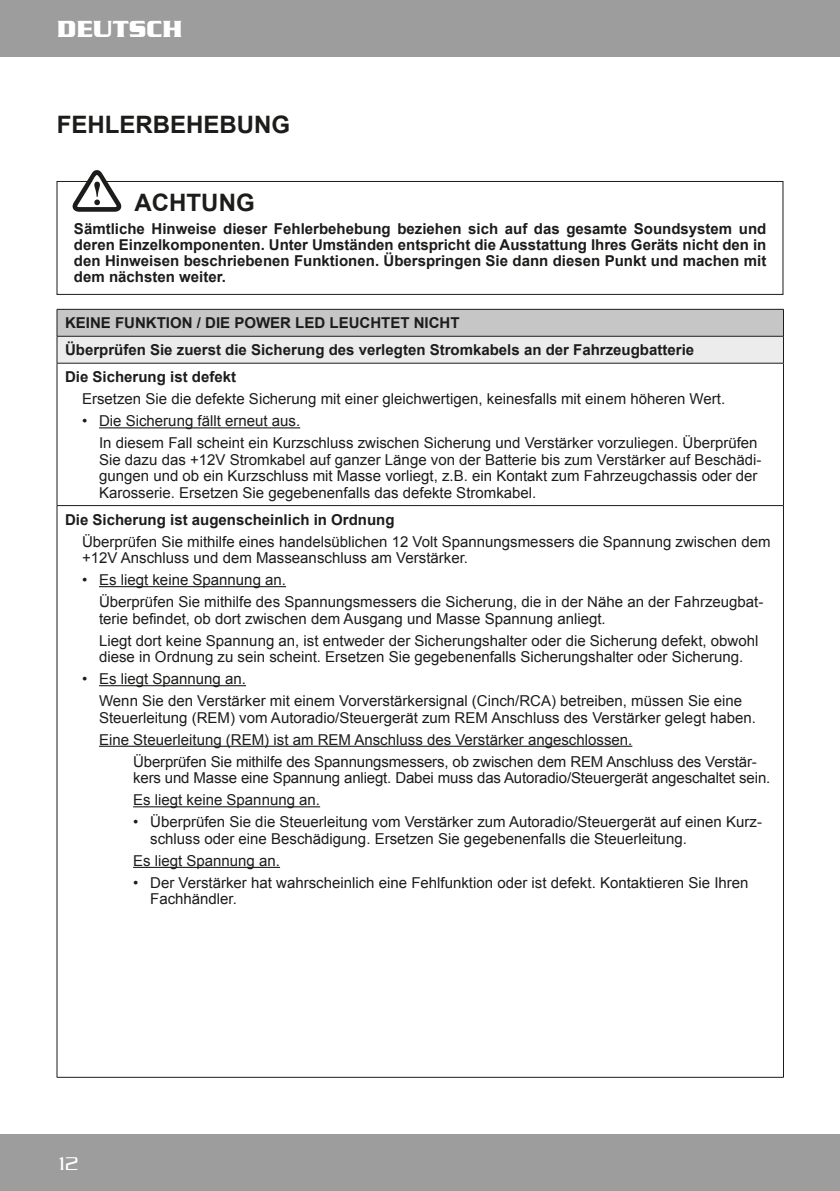
<style>
.page{position:relative;width:840px;height:1191px;background:#fff}
.page>*{position:absolute;margin:0;border:0;box-sizing:border-box;transform-origin:0 0}
.t1{font:700 24px "Arial";color:#1c1c1b}
.t2{font:700 24px "Serpentine";color:#fff}
.t3{font:300 20px "Serpentine";color:#fff}
.t4{font:15px/16.4px "Arial";color:#1c1c1b}
.t5{font:700 15px/16px "Arial";color:#1c1c1b}
</style>
<div class="page">
<div style="left:0;top:0;width:839px;height:57px;background:#9e9d9d"></div>
<div style="left:0;top:1134px;width:839px;height:57px;background:#9e9d9d"></div>
<div style="left:57px;top:309px;width:726px;height:27px;background:#c6c6c6"></div>
<div style="left:57px;top:336px;width:726px;height:27px;background:#edeced"></div>
<svg style="left:58px;top:427px;width:724px;height:650px"></svg>
<hr style="left:57px;top:506px;width:1px;height:571px;background:#1c1c1b">
<hr style="left:57px;top:309px;width:726px;height:1px;background:#1c1c1b">
<hr style="left:57px;top:363px;width:726px;height:1px;background:#1c1c1b">
<hr style="left:57px;top:505px;width:726px;height:1px;background:#1c1c1b">
<hr style="left:57px;top:1077px;width:726px;height:1px;background:#1c1c1b">
<hr style="left:57px;top:336px;width:726px;height:1px;background:#1c1c1b">
<svg style="left:57px;top:309px;width:1px;height:54px"></svg>
<hr style="left:57px;top:363px;width:1px;height:142px;background:#1c1c1b">
<hr style="left:782px;top:363px;width:1px;height:142px;background:#1c1c1b">
<hr style="left:782px;top:506px;width:1px;height:571px;background:#1c1c1b">
<hr style="left:99px;top:427px;width:201px;height:1px;background:#1c1c1b">
<hr style="left:99px;top:586px;width:187px;height:1px;background:#1c1c1b">
<hr style="left:99px;top:685px;width:147px;height:1px;background:#1c1c1b">
<hr style="left:99px;top:745px;width:533px;height:2px;background:#1c1c1b">
<hr style="left:133px;top:806px;width:187px;height:1px;background:#1c1c1b">
<hr style="left:133px;top:867px;width:147px;height:1px;background:#1c1c1b">
<div style="left:57px;top:181px;width:725px;height:114px;border:1px solid #1c1c1b"></div>
<svg style="left:71px;top:170px;width:52px;height:42px"></svg>
<h1 class="t2" style="left:57px;top:13px;width:127px">DEUTSCH</h1>
<h1 class="t1" style="left:57px;top:109px;width:235px">FEHLERBEHEBUNG</h1>
<h1 class="t1" style="left:134px;top:187px;width:121px">ACHTUNG</h1>
<p class="t5" style="left:74px;top:221px;width:693px;text-align:justify">Sämtliche Hinweise dieser Fehlerbehebung beziehen sich auf das gesamte Soundsystem und deren Einzelkomponenten. Unter Umständen entspricht die Ausstattung Ihres Geräts nicht den in den Hinweisen beschriebenen Funktionen. Überspringen Sie dann diesen Punkt und machen mit dem nächsten weiter.</p>
<p class="t5" style="left:65px;top:310px;width:630px;line-height:27px">KEINE FUNKTION / DIE POWER LED LEUCHTET NICHT<br>Überprüfen Sie zuerst die Sicherung des verlegten Stromkabels an der Fahrzeugbatterie<br>Die Sicherung ist defekt</p>
<p class="t4" style="left:82px;top:391px;width:644px">Ersetzen Sie die defekte Sicherung mit einer gleichwertigen, keinesfalls mit einem höheren Wert.</p>
<p class="t4" style="left:99px;top:410px;width:659px;line-height:22px;text-indent:-17px">• Die Sicherung fällt erneut aus.<br>In diesem Fall scheint ein Kurzschluss zwischen Sicherung und Verstärker vorzuliegen. Überprüfen</p>
<p class="t4" style="left:99px;top:451px;width:663px">Sie dazu das +12V Stromkabel auf ganzer Länge von der Batterie bis zum Verstärker auf Beschädi&shy;gungen und ob ein Kurzschluss mit Masse vorliegt, z.B. ein Kontakt zum Fahrzeugchassis oder der<br>Karosserie. Ersetzen Sie gegebenenfalls das defekte Stromkabel.</p>
<p class="t5" style="left:65px;top:512px;width:331px">Die Sicherung ist augenscheinlich in Ordnung</p>
<p class="t4" style="left:82px;top:533px;width:689px">Überprüfen Sie mithilfe eines handelsüblichen 12 Volt Spannungsmessers die Spannung zwischen dem +12V Anschluss und dem Masseanschluss am Verstärker.</p>
<p class="t4" style="left:99px;top:569px;width:665px;line-height:22px;text-indent:-17px">• Es liegt keine Spannung an.<br>Überprüfen Sie mithilfe des Spannungsmessers die Sicherung, die in der Nähe an der Fahrzeugbat-</p>
<p class="t4" style="left:99px;top:607px;width:660px;line-height:22px">terie befindet, ob dort zwischen dem Ausgang und Masse Spannung anliegt.<br>Liegt dort keine Spannung an, ist entweder der Sicherungshalter oder die Sicherung defekt, obwohl</p>
<p class="t4" style="left:99px;top:648px;width:645px">diese in Ordnung zu sein scheint. Ersetzen Sie gegebenenfalls Sicherungshalter oder Sicherung.</p>
<p class="t4" style="left:99px;top:668px;width:644px;line-height:22px;text-indent:-17px">• Es liegt Spannung an.<br>Wenn Sie den Verstärker mit einem Vorverstärkersignal (Cinch/RCA) betreiben, müssen Sie eine</p>
<p class="t4" style="left:99px;top:706px;width:658px;line-height:22px">Steuerleitung (REM) vom Autoradio/Steuergerät zum REM Anschluss des Verstärker gelegt haben.<br>Eine Steuerleitung (REM) ist am REM Anschluss des Verstärker angeschlossen.</p>
<p class="t4" style="left:133px;top:753px;width:638px">Überprüfen Sie mithilfe des Spannungsmessers, ob zwischen dem REM Anschluss des Verstär&shy;kers und Masse eine Spannung anliegt. Dabei muss das Autoradio/Steuergerät angeschaltet sein.</p>
<p class="t4" style="left:133px;top:792px;width:188px">Es liegt keine Spannung an.</p>
<p class="t4" style="left:150px;top:814px;width:613px;text-indent:-17px">• Überprüfen Sie die Steuerleitung vom Verstärker zum Autoradio/Steuergerät auf einen Kurz&shy;schluss oder eine Beschädigung. Ersetzen Sie gegebenenfalls die Steuerleitung.</p>
<p class="t4" style="left:133px;top:852px;width:148px">Es liegt Spannung an.</p>
<p class="t4" style="left:150px;top:874px;width:599px;text-indent:-17px">• Der Verstärker hat wahrscheinlich eine Fehlfunktion oder ist defekt. Kontaktieren Sie Ihren<br>Fachhändler.</p>
<h2 class="t3" style="left:59px;top:1152px;width:21px">12</h2>
</div>
